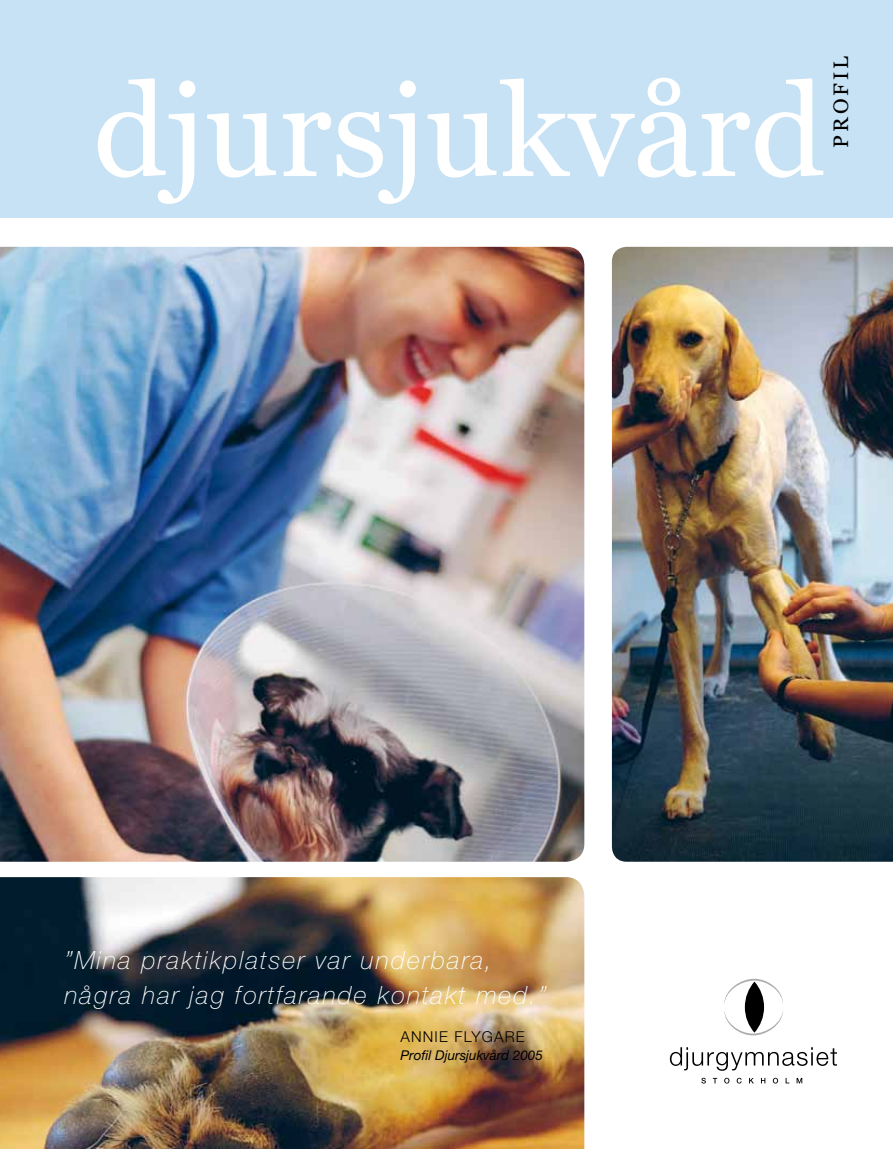
<style>
.page{position:relative;width:893px;height:1149px;background:#fff}
.page>*{position:absolute;margin:0;border:0;box-sizing:border-box;transform-origin:0 0}
.t1{font:129px "Georgia";color:#fff}
.t2{font:italic 100 25.2px/34.8px "Helvetica Neue";letter-spacing:.08em;color:#fff}
.t3{font:21px "Georgia";letter-spacing:.14em;color:#000}
.t4{font:300 15px "Helvetica Neue";letter-spacing:.08em;color:#000}
.t5{font:italic 13.5px "Helvetica Neue";color:#000}
</style>
<div class="page">
<img style="left:0;top:877px;width:584px;height:271px">
<div style="left:0;top:0;width:893px;height:217px;background:#c6e2f4"></div>
<svg style="left:724px;top:978px;width:59px;height:57px"></svg>
<svg style="left:701px;top:1077px;width:5px;height:6px"></svg>
<svg style="left:713px;top:1077px;width:4px;height:6px"></svg>
<svg style="left:724px;top:1077px;width:5px;height:6px"></svg>
<svg style="left:737px;top:1077px;width:5px;height:6px"></svg>
<svg style="left:749px;top:1077px;width:5px;height:6px"></svg>
<svg style="left:761px;top:1077px;width:4px;height:6px"></svg>
<svg style="left:773px;top:1077px;width:5px;height:6px"></svg>
<svg style="left:797px;top:1077px;width:5px;height:6px"></svg>
<svg style="left:670px;top:1047px;width:167px;height:23px"></svg>
<img style="left:0;top:247px;width:584px;height:614px">
<img style="left:612px;top:247px;width:281px;height:614px">
<h1 class="t1" style="left:93px;top:58px;width:733px">djursjukvård</h1>
<p class="t3" style="left:829px;top:148px;width:93px;rotate:-90deg">PROFIL</p>
<p class="t2" style="left:64px;top:943px;width:483px">”Mina praktikplatser var underbara, några har jag fortfarande kontakt med.”</p>
<p class="t4" style="left:400px;top:1027px;width:126px">ANNIE FLYGARE</p>
<p class="t5" style="left:400px;top:1047px;width:144px">Profil Djursjukvård 2005</p>
</div>
